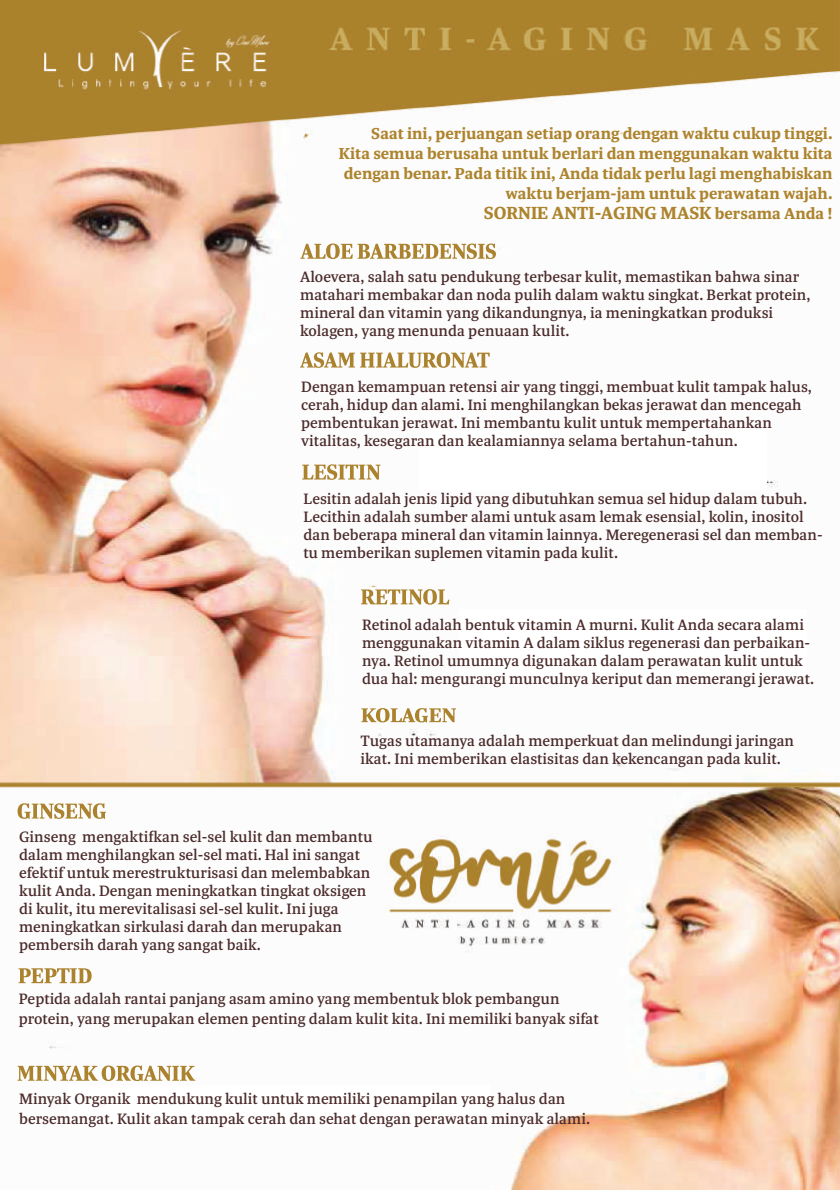
<style>
.page{position:relative;width:840px;height:1191px;background:#fff}
.page>*{position:absolute;margin:0;border:0;box-sizing:border-box;transform-origin:0 0}
.t1{font:700 18.8px "Tasman";color:#ad842d}
.t2{font:700 17.2px/20px "Tasman";color:#ad842d;text-align:right}
.t3{font:500 16.2px/18px "Tasman";color:#4b2a2a}
.s1{font-size:17.2px}
</style>
<div class="page">
<img style="left:1px;top:0;width:838px;height:1189px">
<div style="left:419px;top:430px;width:347px;height:59px;background:#fff"></div>
<div style="left:459px;top:609px;width:347px;height:71px;background:#fff"></div>
<div style="left:68px;top:1085px;width:421px;height:41px;background:#fff"></div>
<div style="left:51px;top:871px;width:242px;height:41px;background:#fff"></div>
<img style="left:18px;top:803px;width:88px;height:16px">
<img style="left:375px;top:708px;width:81px;height:14px">
<img style="left:361px;top:589px;width:88px;height:15px">
<img style="left:18px;top:968px;width:74px;height:15px">
<img style="left:69px;top:1065px;width:126px;height:16px">
<img style="left:302px;top:464px;width:78px;height:16px">
<img style="left:300px;top:352px;width:187px;height:16px">
<img style="left:300px;top:243px;width:195px;height:16px">
<p class="t2" style="left:339px;top:123px;width:495px">Saat ini, perjuangan setiap orang dengan waktu cukup tinggi.<br>Kita semua berusaha untuk berlari dan menggunakan waktu kita dengan benar. Pada titik ini, Anda tidak perlu lagi menghabiskan waktu berjam-jam untuk perawatan wajah.</p>
<p class="t1" style="left:483px;top:200px;width:350px">SORNIE ANTI-AGING MASK <span class="s1">bersama Anda !</span></p>
<p class="t3" style="left:300px;top:267px;width:511px">Aloevera, salah satu pendukung terbesar kulit, memastikan bahwa sinar matahari membakar dan noda pulih dalam waktu singkat. Berkat protein, mineral dan vitamin yang dikandungnya, ia meningkatkan produksi kolagen, yang menunda penuaan kulit.</p>
<p class="t3" style="left:301px;top:377px;width:512px">Dengan kemampuan retensi air yang tinggi, membuat kulit tampak halus, cerah, hidup dan alami. Ini menghilangkan bekas jerawat dan mencegah pembentukan jerawat. Ini membantu kulit untuk mempertahankan vitalitas, kesegaran dan kealamiannya selama bertahun-tahun.</p>
<p class="t3" style="left:303px;top:490px;width:520px">Lesitin adalah jenis lipid yang dibutuhkan semua sel hidup dalam tubuh.<br>Lecithin adalah sumber alami untuk asam lemak esensial, kolin, inositol dan beberapa mineral dan vitamin lainnya. Meregenerasi sel dan memban&shy;tu memberikan suplemen vitamin pada kulit.</p>
<p class="t3" style="left:362px;top:615px;width:453px">Retinol adalah bentuk vitamin A murni. Kulit Anda secara alami menggunakan vitamin A dalam siklus regenerasi dan perbaikan&shy;nya. Retinol umumnya digunakan dalam perawatan kulit untuk dua hal: mengurangi munculnya keriput dan memerangi jerawat.</p>
<p class="t3" style="left:360px;top:731px;width:435px">Tugas utamanya adalah memperkuat dan melindungi jaringan ikat. Ini memberikan elastisitas dan kekencangan pada kulit.</p>
<p class="t3" style="left:19px;top:827px;width:354px">Ginseng mengaktifkan sel-sel kulit dan membantu dalam menghilangkan sel-sel mati. Hal ini sangat efektif untuk merestrukturisasi dan melembabkan kulit Anda. Dengan meningkatkan tingkat oksigen di kulit, itu merevitalisasi sel-sel kulit. Ini juga meningkatkan sirkulasi darah dan merupakan pembersih darah yang sangat baik.</p>
<p class="t3" style="left:19px;top:988px;width:581px;line-height:20px">Peptida adalah rantai panjang asam amino yang membentuk blok pembangun protein, yang merupakan elemen penting dalam kulit kita. Ini memiliki banyak sifat</p>
<p class="t3" style="left:19px;top:1088px;width:572px;line-height:20px">Minyak Organik mendukung kulit untuk memiliki penampilan yang halus dan bersemangat. Kulit akan tampak cerah dan sehat dengan perawatan minyak alami.</p>
</div>
